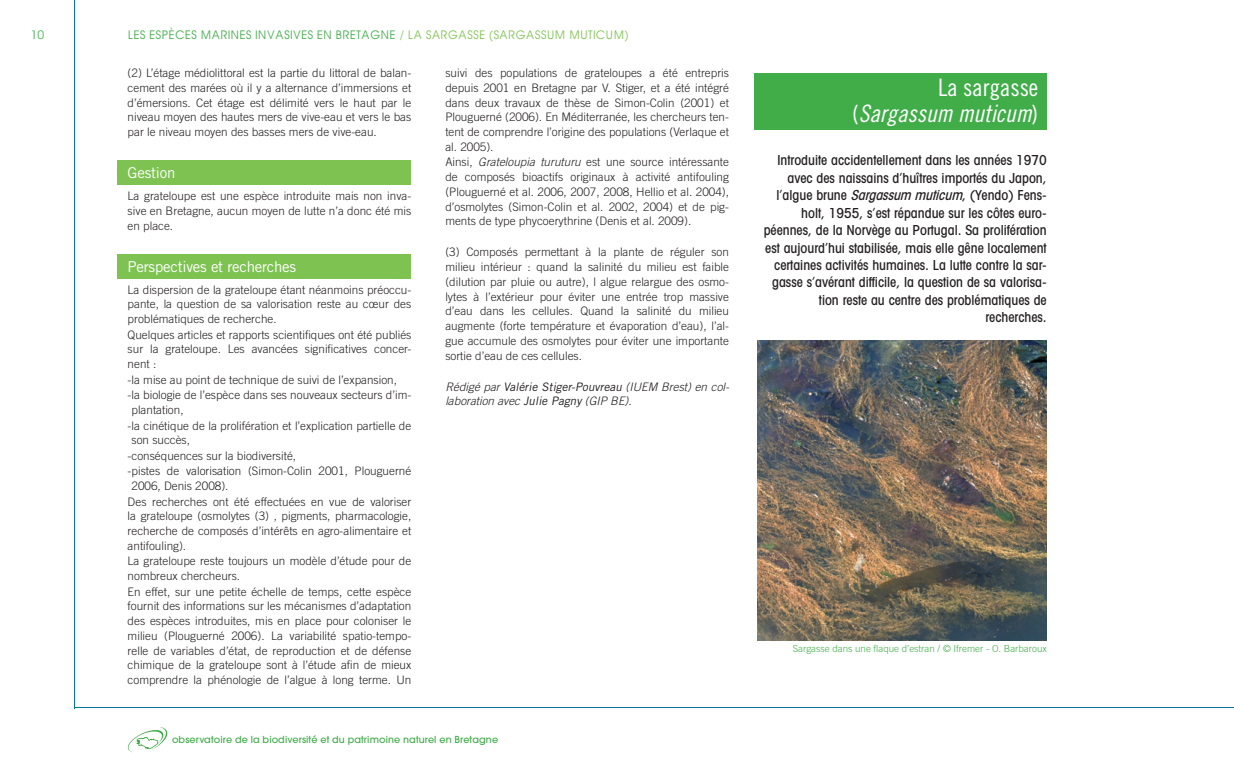
<style>
.page{position:relative;width:1234px;height:779px;background:#fff}
.page>*{position:absolute;margin:0;border:0;box-sizing:border-box;transform-origin:0 0}
.t1{font:24px/25.5px "Trade Gothic Cond Eighteen Obl";letter-spacing:-.005em;color:#fff;text-align:right}
.t2{font:15px "Trade Gothic";letter-spacing:-.015em;color:#fff}
.t3{font:500 condensed 13.8px/17.4px "Avant Garde";color:#231f20;text-align:right}
.t4{font:12px "Avant Garde";color:#41ad49}
.t5{font:300 11.7px/14.7px "Trade Gothic";color:#231f20}
.t6{font:italic 300 11.7px/14.7px "Trade Gothic";color:#231f20}
.t7{font:300 9.75px "Trade Gothic";color:#41ad49}
.t8{font:500 9.6px "Avant Garde";letter-spacing:.01em;color:#41ad49}
.s1{color:#7ec352}
.s2{font-style:italic}
.s3{font-weight:400}
.s4{font-family:"Trade Gothic Cond Eighteen"}
</style>
<div class="page">
<svg style="left:127px;top:727px;width:41px;height:25px"></svg>
<hr style="left:74px;top:706px;width:1159px;height:1px;background:#00799c">
<hr style="left:74px;top:0;width:1px;height:707px;background:#00799c">
<div style="left:117px;top:161px;width:283px;height:24px;background:#7ec352"></div>
<div style="left:128px;top:161px;width:283px;height:24px;background:#7ec352"></div>
<div style="left:117px;top:254px;width:283px;height:24px;background:#7ec352"></div>
<div style="left:128px;top:254px;width:283px;height:24px;background:#7ec352"></div>
<div style="left:754px;top:74px;width:292px;height:34px;background:#41ad49"></div>
<div style="left:754px;top:95px;width:292px;height:35px;background:#41ad49"></div>
<img style="left:757px;top:340px;width:289px;height:300px">
<p class="t4" style="left:31px;top:30px;width:15px">10</p>
<p class="t4" style="left:128px;top:30px;width:502px">LES ESPÈCES MARINES INVASIVES EN BRETAGNE <span class="s1">/ LA SARGASSE (SARGASSUM MUTICUM)</span></p>
<p class="t5" style="left:128px;top:67px;width:285px;text-align:justify">(2) L’étage médiolittoral est la partie du littoral de balan&shy;cement des marées où il y a alternance d’immersions et d’émersions. Cet étage est délimité vers le haut par le niveau moyen des hautes mers de vive-eau et vers le bas par le niveau moyen des basses mers de vive-eau.</p>
<p class="t2" style="left:128px;top:167px;width:49px">Gestion</p>
<p class="t5" style="left:128px;top:190px;width:285px;text-align:justify">La grateloupe est une espèce introduite mais non inva&shy;sive en Bretagne, aucun moyen de lutte n’a donc été mis en place.</p>
<p class="t2" style="left:128px;top:261px;width:170px">Perspectives et recherches</p>
<p class="t5" style="left:128px;top:283px;width:285px">La dispersion de la grateloupe étant néanmoins préoccu&shy;pante, la question de sa valorisation reste au cœur des problématiques de recherche.<br>Quelques articles et rapports scientifiques ont été publiés sur la grateloupe. Les avancées significatives concer&shy;nent :</p>
<p class="t5" style="left:128px;top:373px;width:271px">- la mise au point de technique de suivi de l’expansion,</p>
<p class="t5" style="left:131px;top:388px;width:281px;text-indent:-4px">- la biologie de l’espèce dans ses nouveaux secteurs d’im&shy;plantation,</p>
<p class="t5" style="left:131px;top:419px;width:281px;text-indent:-4px">- la cinétique de la prolifération et l’explication partielle de son succès,</p>
<p class="t5" style="left:128px;top:449px;width:170px">- conséquences sur la biodiversité,</p>
<p class="t5" style="left:128px;top:464px;width:285px">- pistes de valorisation (Simon-Colin 2001, Plouguerné</p>
<p class="t5" style="left:131px;top:479px;width:98px">2006, Denis 2008).</p>
<p class="t5" style="left:128px;top:495px;width:285px">Des recherches ont été effectuées en vue de valoriser</p>
<p class="t5" style="left:128px;top:509px;width:285px">la grateloupe (osmolytes (3) , pigments, pharmacologie,</p>
<p class="t5" style="left:128px;top:524px;width:285px">recherche de composés d’intérêts en agro-alimentaire et</p>
<p class="t5" style="left:128px;top:539px;width:60px">antifouling).</p>
<p class="t5" style="left:128px;top:554px;width:285px">La grateloupe reste toujours un modèle d’étude pour de</p>
<p class="t5" style="left:128px;top:569px;width:114px">nombreux chercheurs.</p>
<p class="t5" style="left:128px;top:585px;width:285px">En effet, sur une petite échelle de temps, cette espèce</p>
<p class="t5" style="left:128px;top:599px;width:285px">fournit des informations sur les mécanismes d’adaptation</p>
<p class="t5" style="left:128px;top:614px;width:285px">des espèces introduites, mis en place pour coloniser le</p>
<p class="t5" style="left:128px;top:629px;width:285px">milieu (Plouguerné 2006). La variabilité spatio-tempo-</p>
<p class="t5" style="left:128px;top:643px;width:285px">relle de variables d’état, de reproduction et de défense</p>
<p class="t5" style="left:128px;top:658px;width:285px">chimique de la grateloupe sont à l’étude afin de mieux</p>
<p class="t5" style="left:128px;top:673px;width:285px">comprendre la phénologie de l’algue à long terme. Un</p>
<p class="t5" style="left:445px;top:67px;width:285px">suivi des populations de grateloupes a été entrepris depuis 2001 en Bretagne par V. Stiger, et a été intégré dans deux travaux de thèse de Simon-Colin (2001) et Plouguerné (2006). En Méditerranée, les chercheurs ten&shy;tent de comprendre l’origine des populations (Verlaque et al. 2005).<br>Ainsi, <span class="s2">Grateloupia turuturu</span> est une source intéressante de composés bioactifs originaux à activité antifouling (Plouguerné et al. 2006, 2007, 2008, Hellio et al. 2004), d’osmolytes (Simon-Colin et al. 2002, 2004) et de pig&shy;ments de type phycoerythrine (Denis et al. 2009).</p>
<p class="t5" style="left:445px;top:246px;width:285px;text-align:justify">(3) Composés permettant à la plante de réguler son milieu intérieur : quand la salinité du milieu est faible (dilution par pluie ou autre), l algue relargue des osmo&shy;lytes à l’extérieur pour éviter une entrée trop massive d’eau dans les cellules. Quand la salinité du milieu augmente (forte température et évaporation d’eau), l’al&shy;gue accumule des osmolytes pour éviter une importante sortie d’eau de ces cellules.</p>
<p class="t6" style="left:445px;top:380px;width:285px">Rédigé par <span class="s3">Valérie Stiger-Pouvreau</span> (IUEM Brest) en col&shy;laboration avec <span class="s3">Julie Pagny</span> (GIP BE).</p>
<p class="t8" style="left:172px;top:735px;width:327px">observatoire de la biodiversité et du patrimoine naturel en Bretagne</p>
<p class="t1" style="left:852px;top:77px;width:187px"><span class="s4">La sargasse (</span>Sargassum muticum<span class="s4">)</span></p>
<p class="t3" style="left:763px;top:153px;width:284px">Introduite accidentellement dans les années 1970 avec des naissains d’huîtres importés du Japon, l’algue brune <span class="s2">Sargassum muticum</span>, (Yendo) Fens&shy;holt, 1955, s’est répandue sur les côtes euro&shy;péennes, de la Norvège au Portugal. Sa prolifération est aujourd’hui stabilisée, mais elle gêne localement certaines activités humaines. La lutte contre la sar&shy;gasse s’avérant difficile, la question de sa valorisa&shy;tion reste au centre des problématiques de recherches.</p>
<p class="t7" style="left:792px;top:645px;width:255px">Sargasse dans une flaque d’estran / © Ifremer - O. Barbaroux</p>
</div>
